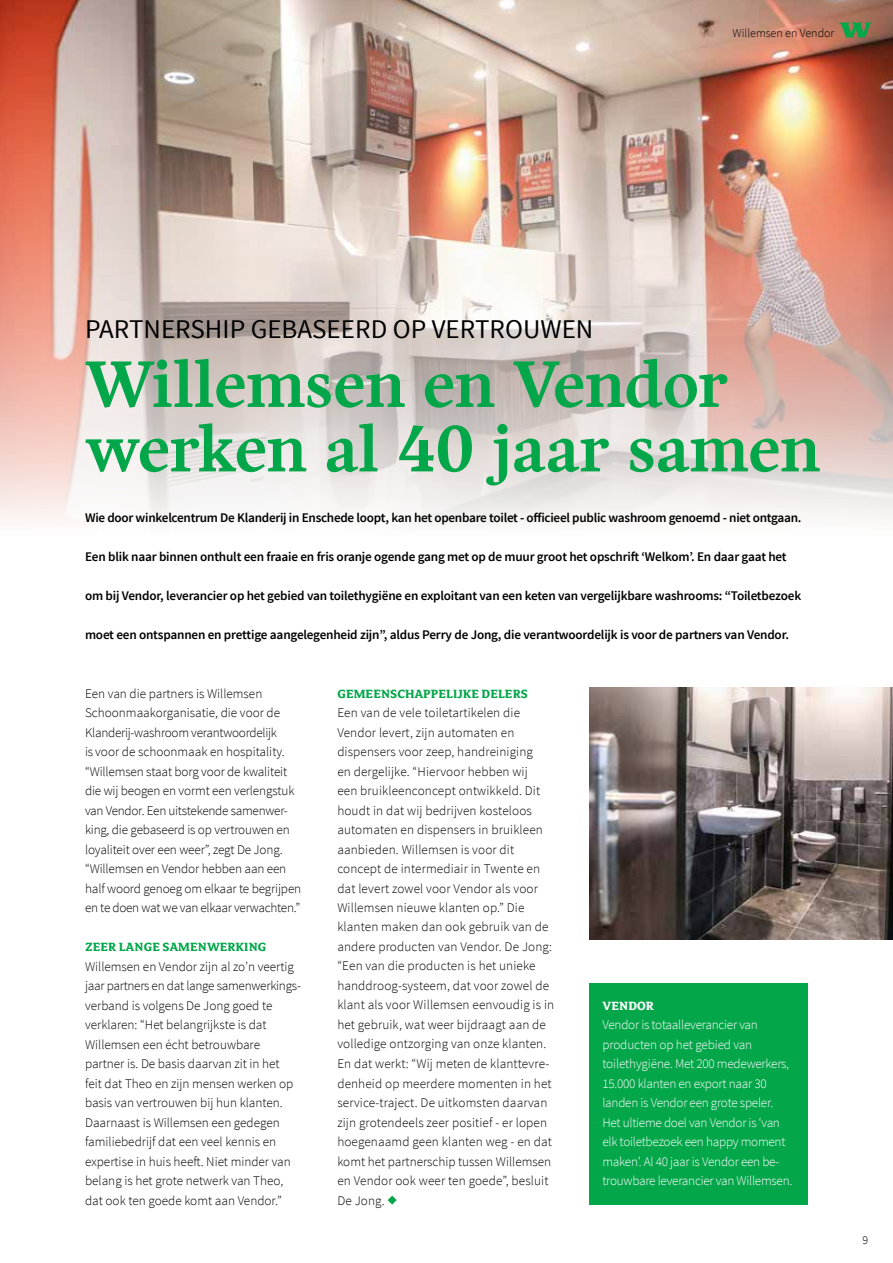
<style>
.page{position:relative;width:893px;height:1263px;background:#fff}
.page>*{position:absolute;margin:0;border:0;box-sizing:border-box;transform-origin:0 0}
.t1{font:700 66px/64.5px "Harfang";letter-spacing:-.005em;color:#04a64a}
.t2{font:27px "Source Sans Pro";color:#000}
.t3{font:300 13.2px/19.5px "Source Sans Pro";color:#000}
.t4{font:600 13.2px "Source Sans Pro";letter-spacing:-.015em;color:#000}
.t5{font:300 13.2px/19.5px "Source Sans Pro";letter-spacing:-.02em;color:#fff}
.t6{font:700 13.2px "Avance Pro";letter-spacing:.01em;color:#04a64a}
.t7{font:700 13.2px "Avance Pro";letter-spacing:.01em;color:#fff}
.t8{font:300 12px "Source Sans Pro";color:#000}
</style>
<div class="page">
<img style="left:0;top:0;width:893px;height:523px">
<svg style="left:388px;top:1195px;width:9px;height:10px"></svg>
<div style="left:590px;top:983px;width:218px;height:222px;background:#04a64a"></div>
<svg style="left:839px;top:22px;width:33px;height:16px"></svg>
<img style="left:590px;top:688px;width:303px;height:251px">
<p class="t8" style="left:733px;top:26px;width:103px">Willemsen en Vendor</p>
<h2 class="t2" style="left:85px;top:313px;width:510px">PARTNERSHIP GEBASEERD OP VERTROUWEN</h2>
<h1 class="t1" style="left:85px;top:352px;width:737px">Willemsen en Vendor werken al 40 jaar samen</h1>
<p class="t4" style="left:85px;top:509px;width:718px">Wie door winkelcentrum De Klanderij in Enschede loopt, kan het openbare toilet - officieel public washroom genoemd - niet ontgaan.</p>
<p class="t4" style="left:85px;top:548px;width:703px">Een blik naar binnen onthult een fraaie en fris oranje ogende gang met op de muur groot het opschrift ‘Welkom’. En daar gaat het</p>
<p class="t4" style="left:85px;top:587px;width:718px">om bij Vendor, leverancier op het gebied van toilethygiëne en exploitant van een keten van vergelijkbare washrooms: “Toiletbezoek</p>
<p class="t4" style="left:85px;top:626px;width:705px">moet een ontspannen en prettige aangelegenheid zijn”, aldus Perry de Jong, die verantwoordelijk is voor de partners van Vendor.</p>
<p class="t3" style="left:85px;top:683px;width:218px">Een van die partners is Willemsen Schoonmaakorganisatie, die voor de Klanderij-washroom verantwoordelijk<br>is voor de schoonmaak en hospitality. “Willemsen staat borg voor de kwaliteit die wij beogen en vormt een verlengstuk van Vendor. Een uitstekende samenwer&shy;king, die gebaseerd is op vertrouwen en loyaliteit over een weer”, zegt De Jong. “Willemsen en Vendor hebben aan een half woord genoeg om elkaar te begrijpen en te doen wat we van elkaar verwachten.”</p>
<p class="t6" style="left:85px;top:940px;width:183px">ZEER LANGE SAMENWERKING</p>
<p class="t3" style="left:85px;top:956px;width:216px">Willemsen en Vendor zijn al zo’n veertig jaar partners en dat lange samenwerkings&shy;verband is volgens De Jong goed te verklaren: “Het belangrijkste is dat Willemsen een écht betrouwbare partner is. De basis daarvan zit in het<br>feit dat Theo en zijn mensen werken op basis van vertrouwen bij hun klanten.<br>Daarnaast is Willemsen een gedegen familiebedrijf dat een veel kennis en expertise in huis heeft. Niet minder van belang is het grote netwerk van Theo, dat ook ten goede komt aan Vendor.”</p>
<p class="t6" style="left:337px;top:686px;width:192px">GEMEENSCHAPPELIJKE DELERS</p>
<p class="t3" style="left:337px;top:703px;width:218px">Een van de vele toiletartikelen die Vendor levert, zijn automaten en dispensers voor zeep, handreiniging<br>en dergelijke. “Hiervoor hebben wij<br>een bruikleenconcept ontwikkeld. Dit houdt in dat wij bedrijven kosteloos automaten en dispensers in bruikleen aanbieden. Willemsen is voor dit concept de intermediair in Twente en dat levert zowel voor Vendor als voor Willemsen nieuwe klanten op.” Die klanten maken dan ook gebruik van de andere producten van Vendor. De Jong: “Een van die producten is het unieke handdroog-systeem, dat voor zowel de klant als voor Willemsen eenvoudig is in het gebruik, wat weer bijdraagt aan de volledige ontzorging van onze klanten.<br>En dat werkt: “Wij meten de klanttevre&shy;denheid op meerdere momenten in het service-traject. De uitkomsten daarvan zijn grotendeels zeer positief - er lopen hoegenaamd geen klanten weg - en dat komt het partnerschip tussen Willemsen en Vendor ook weer ten goede”, besluit De Jong.</p>
<p class="t7" style="left:602px;top:998px;width:53px">VENDOR</p>
<p class="t5" style="left:602px;top:1015px;width:191px">Vendor is totaalleverancier van producten op het gebied van toilethygiëne. Met 200 medewerkers, 15.000 klanten en export naar 30 landen is Vendor een grote speler.<br>Het ultieme doel van Vendor is ‘van elk toiletbezoek een happy moment maken’. Al 40 jaar is Vendor een be&shy;trouwbare leverancier van Willemsen.</p>
<p class="t8" style="left:862px;top:1232px;width:7px">9</p>
</div>
